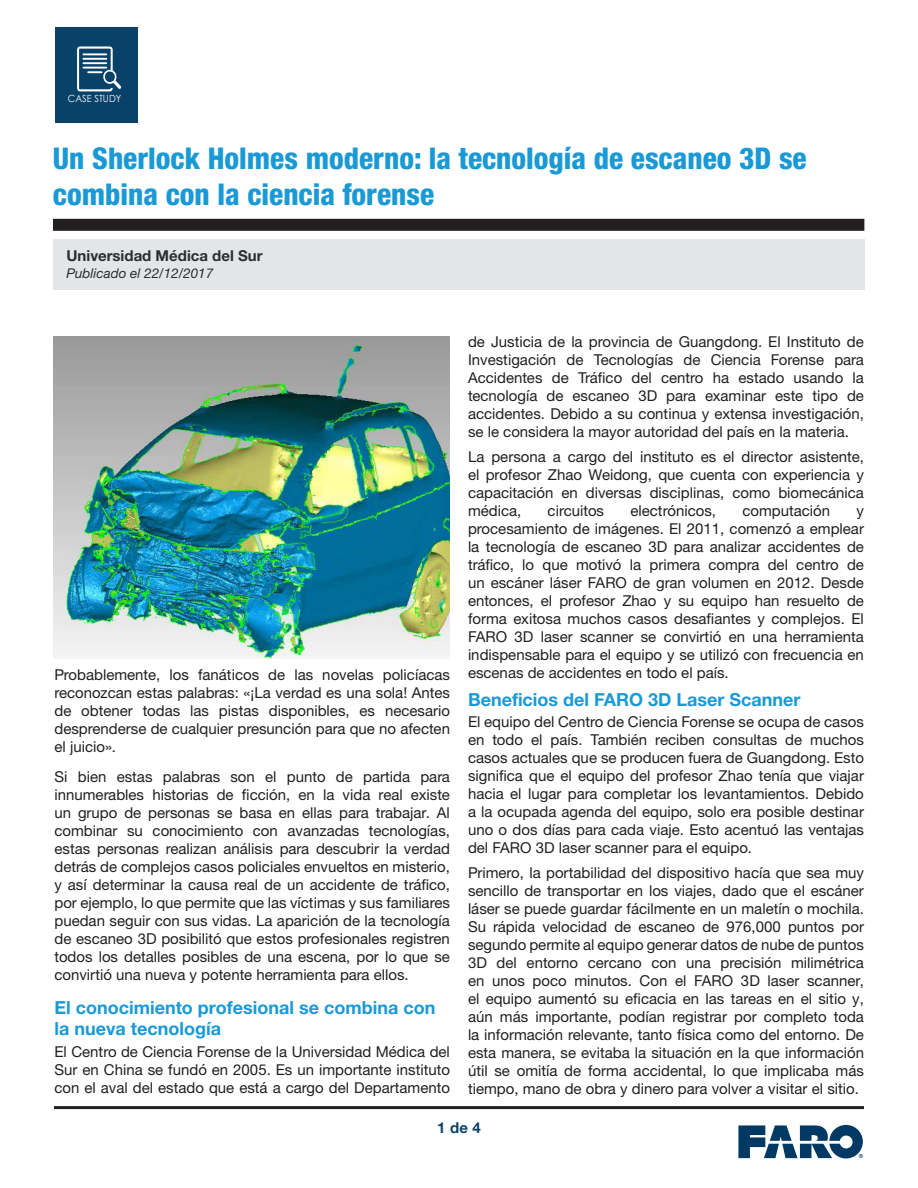
<style>
.page{position:relative;width:918px;height:1188px;background:#fff}
.page>*{position:absolute;margin:0;border:0;box-sizing:border-box;transform-origin:0 0}
.t1{font:800 condensed 30px/36px "Helvetica Neue LTW1 G";color:#1999d6}
.Paragraph_Header_blu{font:700 18px/21px "Helvetica Neue LTW1 G";color:#1999d6}
.Body_Text{font:15px/18px "Helvetica Neue LTW1 G";color:#231f20;text-align:justify}
.t2{font:700 15px "Helvetica Neue LTW1 G";color:#292e32}
.Sub_Header{font:700 15px "Helvetica Neue LTW1 G";color:#094269}
.t3{font:italic 13.5px "Helvetica Neue LTW1 G";color:#292e32}
.t4{font:9.9px "Century Gothic";color:#fff;scale:.94 1}
</style>
<div class="page">
<hr style="left:54px;top:1106px;width:810px;height:3px;background:#231f20">
<svg style="left:738px;top:1125px;width:125px;height:33px"></svg>
<div style="left:53px;top:239px;width:811px;height:51px;background:#e4e5e7"></div>
<div style="left:55px;top:27px;width:83px;height:96px;background:#094269"></div>
<div style="left:53px;top:219px;width:811px;height:12px;background:#231f20"></div>
<svg style="left:77px;top:46px;width:44px;height:45px"></svg>
<img style="left:54px;top:337px;width:396px;height:322px">
<p class="t4" style="left:68px;top:91px;width:58px">CASE STUDY</p>
<p class="t1" style="left:53px;top:140px;width:755px">Un Sherlock Holmes moderno: la tecnología de escaneo 3D se combina con la ciencia forense</p>
<p class="t2" style="left:66px;top:247px;width:198px">Universidad Médica del Sur</p>
<p class="t3" style="left:66px;top:265px;width:148px">Publicado el 22/12/2017</p>
<p class="Body_Text" style="left:54px;top:666px;width:397px">Probablemente, los fanáticos de las novelas policíacas reconozcan estas palabras: «¡La verdad es una sola! Antes de obtener todas las pistas disponibles, es necesario desprenderse de cualquier presunción para que no afecten el juicio».</p>
<p class="Body_Text" style="left:54px;top:767px;width:397px">Si bien estas palabras son el punto de partida para innumerables historias de ficción, en la vida real existe un grupo de personas se basa en ellas para trabajar. Al combinar su conocimiento con avanzadas tecnologías, estas personas realizan análisis para descubrir la verdad detrás de complejos casos policiales envueltos en misterio, y así determinar la causa real de un accidente de tráfico, por ejemplo, lo que permite que las víctimas y sus familiares puedan seguir con sus vidas. La aparición de la tecnología de escaneo 3D posibilitó que estos profesionales registren todos los detalles posibles de una escena, por lo que se convirtió una nueva y potente herramienta para ellos.</p>
<p class="Paragraph_Header_blu" style="left:54px;top:997px;width:382px">El conocimiento profesional se combina con la nueva tecnología</p>
<p class="Body_Text" style="left:54px;top:1042px;width:397px">El Centro de Ciencia Forense de la Universidad Médica del Sur en China se fundó en 2005. Es un importante instituto con el aval del estado que está a cargo del Departamento</p>
<p class="Body_Text" style="left:468px;top:333px;width:397px">de Justicia de la provincia de Guangdong. El Instituto de Investigación de Tecnologías de Ciencia Forense para Accidentes de Tráfico del centro ha estado usando la tecnología de escaneo 3D para examinar este tipo de accidentes. Debido a su continua y extensa investigación, se le considera la mayor autoridad del país en la materia.</p>
<p class="Body_Text" style="left:468px;top:448px;width:397px">La persona a cargo del instituto es el director asistente, el profesor Zhao Weidong, que cuenta con experiencia y capacitación en diversas disciplinas, como biomecánica médica,</p>
<p class="Body_Text" style="left:548px;top:502px;width:58px">circuitos</p>
<p class="Body_Text" style="left:630px;top:502px;width:87px">electrónicos,</p>
<p class="Body_Text" style="left:742px;top:502px;width:89px">computación</p>
<p class="Body_Text" style="left:468px;top:502px;width:398px;text-indent:388px">y procesamiento de imágenes. El 2011, comenzó a emplear la tecnología de escaneo 3D para analizar accidentes de tráfico, lo que motivó la primera compra del centro de un escáner láser FARO de gran volumen en 2012. Desde entonces, el profesor Zhao y su equipo han resuelto de forma exitosa muchos casos desafiantes y complejos. El FARO 3D laser scanner se convirtió en una herramienta indispensable para el equipo y se utilizó con frecuencia en escenas de accidentes en todo el país.</p>
<p class="Paragraph_Header_blu" style="left:468px;top:689px;width:334px">Beneficios del FARO 3D Laser Scanner</p>
<p class="Body_Text" style="left:468px;top:713px;width:398px">El equipo del Centro de Ciencia Forense se ocupa de casos en todo el país. También reciben consultas de muchos casos actuales que se producen fuera de Guangdong. Esto significa que el equipo del profesor Zhao tenía que viajar hacia el lugar para completar los levantamientos. Debido a la ocupada agenda del equipo, solo era posible destinar uno o dos días para cada viaje. Esto acentuó las ventajas del FARO 3D laser scanner para el equipo.</p>
<p class="Body_Text" style="left:468px;top:864px;width:398px">Primero, la portabilidad del dispositivo hacía que sea muy sencillo de transportar en los viajes, dado que el escáner láser se puede guardar fácilmente en un maletín o mochila.<br>Su rápida velocidad de escaneo de 976,000 puntos por segundo permite al equipo generar datos de nube de puntos 3D del entorno cercano con una precisión milimétrica en unos poco minutos. Con el FARO 3D laser scanner, el equipo aumentó su eficacia en las tareas en el sitio y, aún más importante, podían registrar por completo toda la información relevante, tanto física como del entorno. De esta manera, se evitaba la situación en la que información útil se omitía de forma accidental, lo que implicaba más tiempo, mano de obra y dinero para volver a visitar el sitio.</p>
<p class="Sub_Header" style="left:437px;top:1118px;width:45px">1 de 4</p>
</div>
